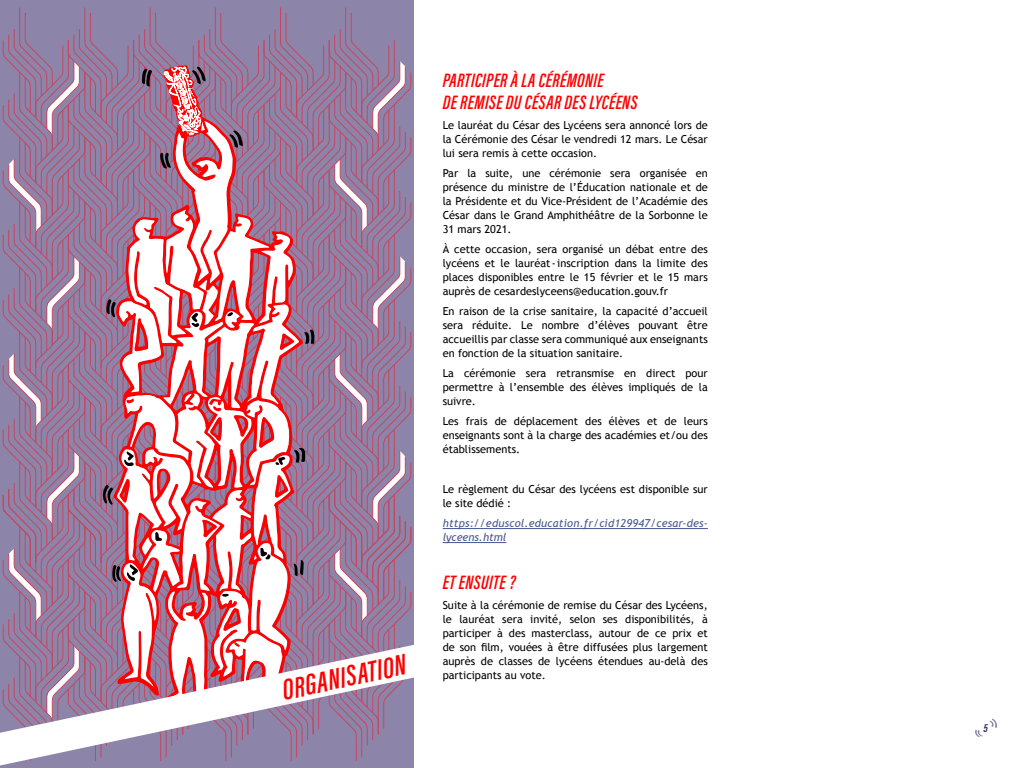
<style>
.page{position:relative;width:1024px;height:768px;background:#fff}
.page>*{position:absolute;margin:0;border:0;box-sizing:border-box;transform-origin:0 0}
.t1{font:italic 600 30px "Acumin Pro Extra Cond";color:#f00}
.t2{font:italic 600 20px/22px "Acumin Pro Extra Cond";letter-spacing:.02em;color:#f00}
.t3{font:italic 700 12px "Acumin Pro Extra Cond";color:#352c6c}
.t4{font:11px/14px "Trebuchet MS";color:#000;text-align:justify}
.t5{font:italic 11px/14px "Trebuchet MS";letter-spacing:.02em;color:#465792}
</style>
<div class="page">
<svg style="left:989px;top:719px;width:8px;height:9px"></svg>
<svg style="left:975px;top:730px;width:8px;height:7px"></svg>
<div style="left:0;top:0;width:414px;height:768px;background:#8d85a9"></div>
<hr style="left:443px;top:528px;width:265px;height:1px;background:#465792">
<hr style="left:443px;top:542px;width:63px;height:1px;background:#465792">
<svg style="left:3px;top:7px;width:408px;height:637px"></svg>
<svg style="left:0;top:644px;width:414px;height:122px"></svg>
<h1 class="t1" style="left:279px;top:672px;width:128px;rotate:-12deg">ORGANISATION</h1>
<h2 class="t2" style="left:443px;top:69px;width:196px">PARTICIPER À LA CÉRÉMONIE<br>DE REMISE DU CÉSAR DES LYCÉENS</h2>
<p class="t4" style="left:443px;top:118px;width:267px">Le lauréat du César des Lycéens sera annoncé lors de la Cérémonie des César le vendredi 12 mars. Le César lui sera remis à cette occasion.</p>
<p class="t4" style="left:443px;top:166px;width:267px">Par la suite, une cérémonie sera organisée en présence du ministre de l’Éducation nationale et de la Présidente et du Vice-Président de l’Académie des César dans le Grand Amphithéâtre de la Sorbonne le 31 mars 2021.</p>
<p class="t4" style="left:443px;top:242px;width:267px">À cette occasion, sera organisé un débat entre des lycéens et le lauréat-inscription dans la limite des places disponibles entre le 15 février et le 15 mars auprès de cesardeslyceens@education.gouv.fr</p>
<p class="t4" style="left:443px;top:304px;width:267px">En raison de la crise sanitaire, la capacité d’accueil sera réduite. Le nombre d’élèves pouvant être accueillis par classe sera communiqué aux enseignants en fonction de la situation sanitaire.</p>
<p class="t4" style="left:443px;top:366px;width:267px">La cérémonie sera retransmise en direct pour permettre à l’ensemble des élèves impliqués de la suivre.</p>
<p class="t4" style="left:443px;top:414px;width:267px">Les frais de déplacement des élèves et de leurs enseignants sont à la charge des académies et/ou des établissements.</p>
<p class="t4" style="left:443px;top:482px;width:267px">Le règlement du César des lycéens est disponible sur le site dédié :</p>
<p class="t5" style="left:443px;top:516px;width:267px">https://eduscol.education.fr/cid129947/cesar-des&shy;lyceens.html</p>
<h2 class="t2" style="left:443px;top:571px;width:74px">ET ENSUITE ?</h2>
<p class="t4" style="left:443px;top:598px;width:267px">Suite à la cérémonie de remise du César des Lycéens, le lauréat sera invité, selon ses disponibilités, à participer à des masterclass, autour de ce prix et de son film, vouées à être diffusées plus largement auprès de classes de lycéens étendues au-delà des participants au vote.</p>
<p class="t3" style="left:984px;top:721px;width:6px">5</p>
</div>
